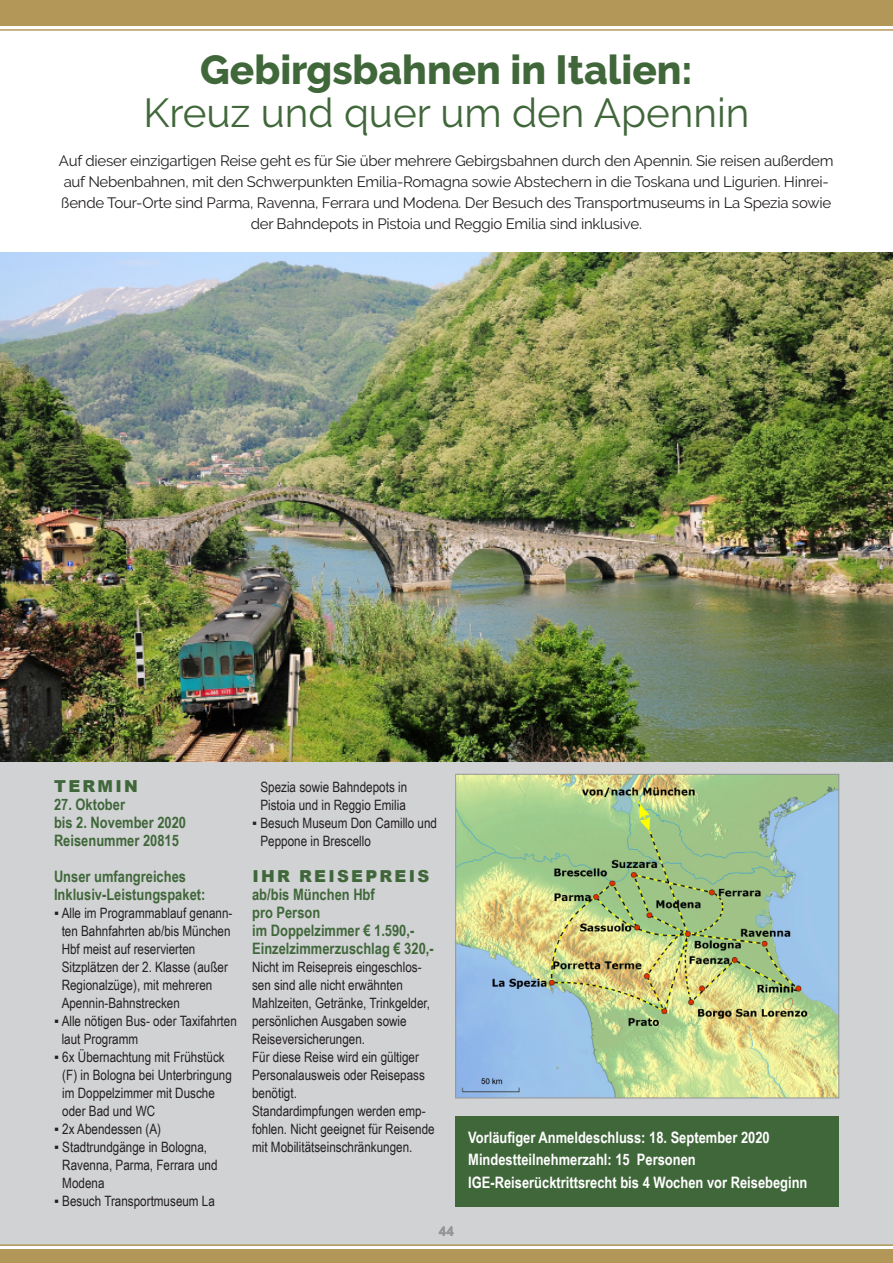
<style>
.page{position:relative;width:893px;height:1263px;background:#fff}
.page>*{position:absolute;margin:0;border:0;box-sizing:border-box;transform-origin:0 0}
._01_Headline_R{font:40.5px "Raleway";color:#40673a}
._01_Headline_R-2{font:800 40.5px "Raleway";color:#40673a}
._03_Termin_Reiseprei{font:900 16.5px "Arial";letter-spacing:.135em;color:#40673a}
._09_Anmeldeschluss_R{font:700 15.75px "Arial Narrow";color:#fff}
._04_Reisedatum_R{font:700 15.75px "Arial Narrow";color:#40673a}
._06_Inkl_Leistung_R{font:700 15.75px/18px "Arial Narrow";color:#40673a}
._05_Reisenummer_R{font:700 15.75px "Arial Narrow";color:#40673a}
._02_Einleitung_R{font:15px/21px "Raleway";letter-spacing:-.015em;color:#231f20;text-align:center}
._08_Kasten_Fließtext{font:14.25px/18px "Arial Narrow";color:#231f20}
.t1{font:700 13.5px "Arial";color:#939598}
</style>
<div class="page">
<div style="left:0;top:684px;width:893px;height:561px;background:#d1d2d4"></div>
<hr style="left:0;top:1244px;width:893px;height:2px;background:#b39758">
<div style="left:0;top:1250px;width:893px;height:13px;background:#b39758"></div>
<img style="left:0;top:253px;width:893px;height:509px">
<img style="left:457px;top:776px;width:380px;height:320px">
<div style="left:455px;top:774px;width:384px;height:324px;border:1px solid #939598"></div>
<div style="left:455px;top:1116px;width:384px;height:90px;background:#40673a"></div>
<div style="left:0;top:0;width:893px;height:26px;background:#b39758"></div>
<hr style="left:0;top:29px;width:893px;height:2px;background:#b39758">
<p class="_01_Headline_R-2" style="left:200px;top:46px;width:494px">Gebirgsbahnen in Italien:</p>
<p class="_01_Headline_R" style="left:144px;top:89px;width:607px">Kreuz und quer um den Apennin</p>
<p class="_02_Einleitung_R" style="left:59px;top:150px;width:776px">Auf dieser einzigartigen Reise geht es für Sie über mehrere Gebirgsbahnen durch den Apennin. Sie reisen außerdem auf Nebenbahnen, mit den Schwerpunkten Emilia-Romagna sowie Abstechern in die Toskana und Ligurien. Hinrei&shy;ßende Tour-Orte sind Parma, Ravenna, Ferrara und Modena. Der Besuch des Transportmuseums in La Spezia sowie der Bahndepots in Pistoia und Reggio Emilia sind inklusive.</p>
<p class="_03_Termin_Reiseprei" style="left:54px;top:774px;width:85px">TERMIN</p>
<p class="_04_Reisedatum_R" style="left:54px;top:793px;width:73px">27. Oktober</p>
<p class="_04_Reisedatum_R" style="left:54px;top:811px;width:134px">bis 2. November 2020</p>
<p class="_05_Reisenummer_R" style="left:54px;top:829px;width:126px">Reisenummer 20815</p>
<p class="_06_Inkl_Leistung_R" style="left:54px;top:867px;width:153px">Unser umfangreiches<br>Inklusiv-Leistungspaket:</p>
<p class="_08_Kasten_Fließtext" style="left:62px;top:903px;width:172px;text-indent:-8px">▪ Alle im Programmablauf genann&shy;ten Bahnfahrten ab/bis München<br>Hbf meist auf reservierten<br>Sitzplätzen der 2. Klasse (außer<br>Regionalzüge), mit mehreren<br>Apennin-Bahnstrecken</p>
<p class="_08_Kasten_Fließtext" style="left:62px;top:1011px;width:177px;text-indent:-8px">▪ Alle nötigen Bus- oder Taxifahrten laut Programm</p>
<p class="_08_Kasten_Fließtext" style="left:62px;top:1047px;width:171px;text-indent:-8px">▪ 6x Übernachtung mit Frühstück (F) in Bologna bei Unterbringung im Doppelzimmer mit Dusche oder Bad und WC</p>
<p class="_08_Kasten_Fließtext" style="left:54px;top:1119px;width:109px">▪ 2x Abendessen (A)</p>
<p class="_08_Kasten_Fließtext" style="left:62px;top:1137px;width:157px;text-indent:-8px">▪ Stadtrundgänge in Bologna,<br>Ravenna, Parma, Ferrara und<br>Modena</p>
<p class="_08_Kasten_Fließtext" style="left:54px;top:1191px;width:162px">▪ Besuch Transportmuseum La</p>
<p class="_08_Kasten_Fließtext" style="left:260px;top:777px;width:148px">Spezia sowie Bahndepots in<br>Pistoia und in Reggio Emilia</p>
<p class="_08_Kasten_Fließtext" style="left:260px;top:813px;width:178px;text-indent:-8px">▪ Besuch Museum Don Camillo und<br>Peppone in Brescello</p>
<p class="_03_Termin_Reiseprei" style="left:252px;top:864px;width:178px">IHR REISEPREIS</p>
<p class="_04_Reisedatum_R" style="left:252px;top:883px;width:124px">ab/bis München Hbf</p>
<p class="_04_Reisedatum_R" style="left:252px;top:901px;width:70px">pro Person</p>
<p class="_04_Reisedatum_R" style="left:252px;top:919px;width:164px">im Doppelzimmer € 1.590,-</p>
<p class="_04_Reisedatum_R" style="left:252px;top:937px;width:183px">Einzelzimmerzuschlag € 320,-</p>
<p class="_08_Kasten_Fließtext" style="left:252px;top:957px;width:180px">Nicht im Reisepreis eingeschlos&shy;sen sind alle nicht erwähnten<br>Mahlzeiten, Getränke, Trinkgelder, persönlichen Ausgaben sowie<br>Reiseversicherungen.</p>
<p class="_08_Kasten_Fließtext" style="left:252px;top:1047px;width:174px">Für diese Reise wird ein gültiger<br>Personalausweis oder Reisepass benötigt.</p>
<p class="_08_Kasten_Fließtext" style="left:252px;top:1101px;width:184px">Standardimpfungen werden emp&shy;fohlen. Nicht geeignet für Reisende mit Mobilitätseinschränkungen.</p>
<p class="t1" style="left:439px;top:1221px;width:17px">44</p>
<p class="_09_Anmeldeschluss_R" style="left:468px;top:1125px;width:303px">Vorläufiger Anmeldeschluss: 18. September 2020</p>
<p class="_09_Anmeldeschluss_R" style="left:468px;top:1148px;width:229px">Mindestteilnehmerzahl: 15 Personen</p>
<p class="_09_Anmeldeschluss_R" style="left:468px;top:1170px;width:341px">IGE-Reiserücktrittsrecht bis 4 Wochen vor Reisebeginn</p>
</div>
